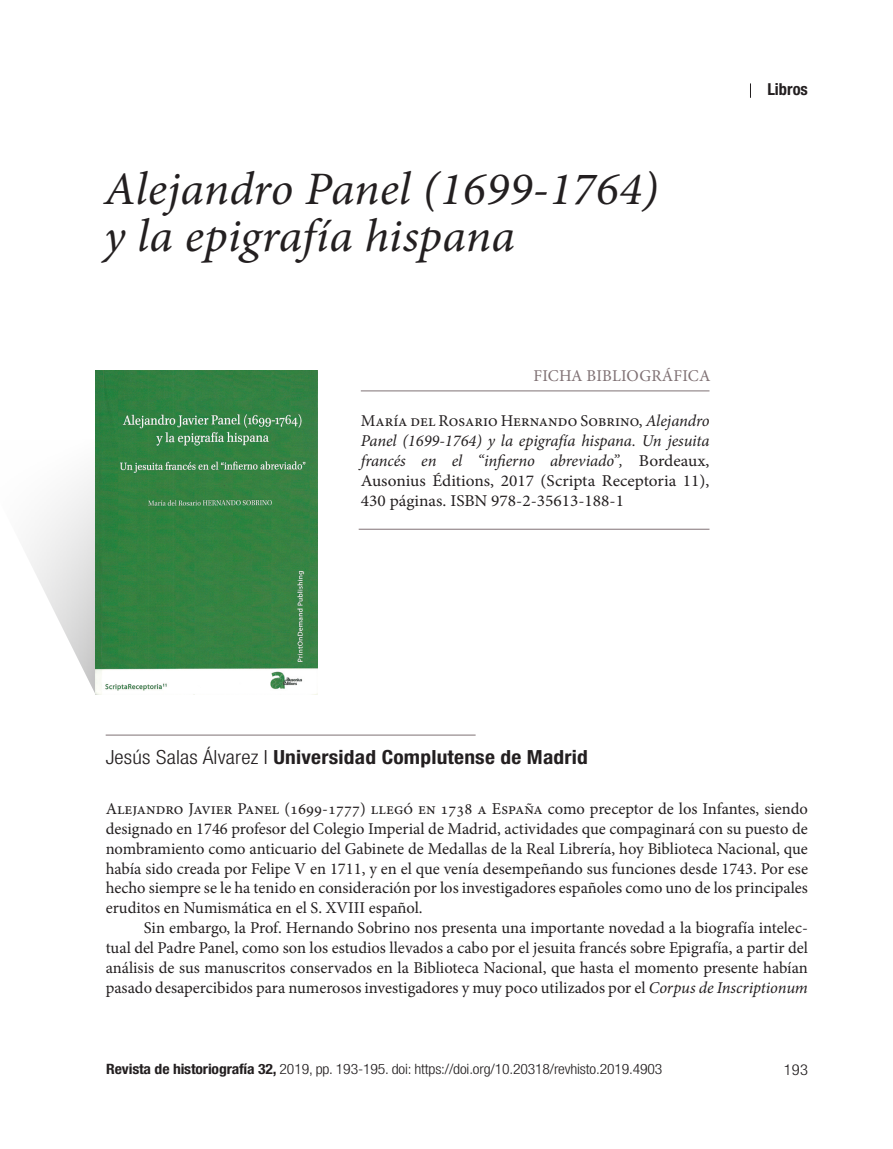
<style>
.page{position:relative;width:893px;height:1149px;background:#fff}
.page>*{position:absolute;margin:0;border:0;box-sizing:border-box;transform-origin:0 0}
.t1{font:italic 46.5px/46.5px "Minion Pro";letter-spacing:.005em;color:#231f20}
.t2{font:700 condensed 19.5px "Helvetica Neue LT Std";letter-spacing:.01em;color:#231f20;scale:1.1 1}
.t3{font:16.5px/19.8px "Minion Pro";color:#231f20;text-align:justify}
.t4{font:16.5px "Minion Pro";color:#7f7174}
.t5{font:700 condensed 16.5px "Helvetica Neue LT Std";color:#231f20}
.t6{font:300 condensed 15px "Helvetica Neue LT Std";color:#231f20;scale:1.1 1}
.t7{font:300 condensed 14.25px "Helvetica Neue LT Std";letter-spacing:-.01em;color:#231f20;scale:1.1 1}
.s1{font-style:italic}
.s2{font-weight:300}
.s3{font-weight:700}
</style>
<div class="page">
<svg style="left:27px;top:439px;width:69px;height:255px"></svg>
<img style="left:96px;top:370px;width:222px;height:324px">
<hr style="left:361px;top:390px;width:348px;height:1px;background:#7f7174">
<hr style="left:359px;top:528px;width:350px;height:1px;background:#7f7174">
<hr style="left:106px;top:734px;width:370px;height:1px;background:#7f7174">
<svg style="left:750px;top:83px;width:1px;height:15px"></svg>
<h1 class="t1" style="left:104px;top:166px;width:556px">Alejandro Panel (1699-1764) y la epigrafía hispana</h1>
<p class="t4" style="left:533px;top:364px;width:11px">ficha</p>
<p class="t4" style="left:587px;top:364px;width:11px">bibliográfica</p>
<p class="t3" style="left:361px;top:411px;width:350px">María del Rosario Hernando Sobrino, <span class="s1">Alejandro Panel (1699-1764) y la epigrafía hispana. Un jesuita francés en el “infierno abreviado”,</span> Bordeaux, Ausonius Éditions, 2017 (Scripta Receptoria 11), 430 páginas. ISBN 978-2-35613-188-1</p>
<p class="t5" style="left:767px;top:79px;width:42px">Libros</p>
<p class="t2" style="left:106px;top:744px;width:440px"><span class="s2">Jesús Salas Álvarez I</span> Universidad Complutense de Madrid</p>
<p class="t3" style="left:106px;top:798px;width:704px">Alejandro Javier Panel (1699-1777) llegó en 1738 a España como preceptor de los Infantes, siendo designado en 1746 profesor del Colegio Imperial de Madrid, actividades que compaginará con su puesto de nombramiento como anticuario del Gabinete de Medallas de la Real Librería, hoy Biblioteca Nacional, que había sido creada por Felipe V en 1711, y en el que venía desempeñando sus funciones desde 1743. Por ese hecho siempre se le ha tenido en consideración por los investigadores españoles como uno de los principales eruditos en Numismática en el S. XVIII español.</p>
<p class="t3" style="left:106px;top:917px;width:704px;text-indent:38px">Sin embargo, la Prof. Hernando Sobrino nos presenta una importante novedad a la biografía intelec&shy;tual del Padre Panel, como son los estudios llevados a cabo por el jesuita francés sobre Epigrafía, a partir del análisis de sus manuscritos conservados en la Biblioteca Nacional, que hasta el momento presente habían pasado desapercibidos para numerosos investigadores y muy poco utilizados por el <span class="s1">Corpus de Inscriptionum</span></p>
<p class="t7" style="left:106px;top:1060px;width:507px"><span class="s3">Revista de historiografía 32,</span> 2019, pp. 193-195. doi: https://doi.org/10.20318/revhisto.2019.4903</p>
<p class="t6" style="left:784px;top:1060px;width:23px">193</p>
</div>
